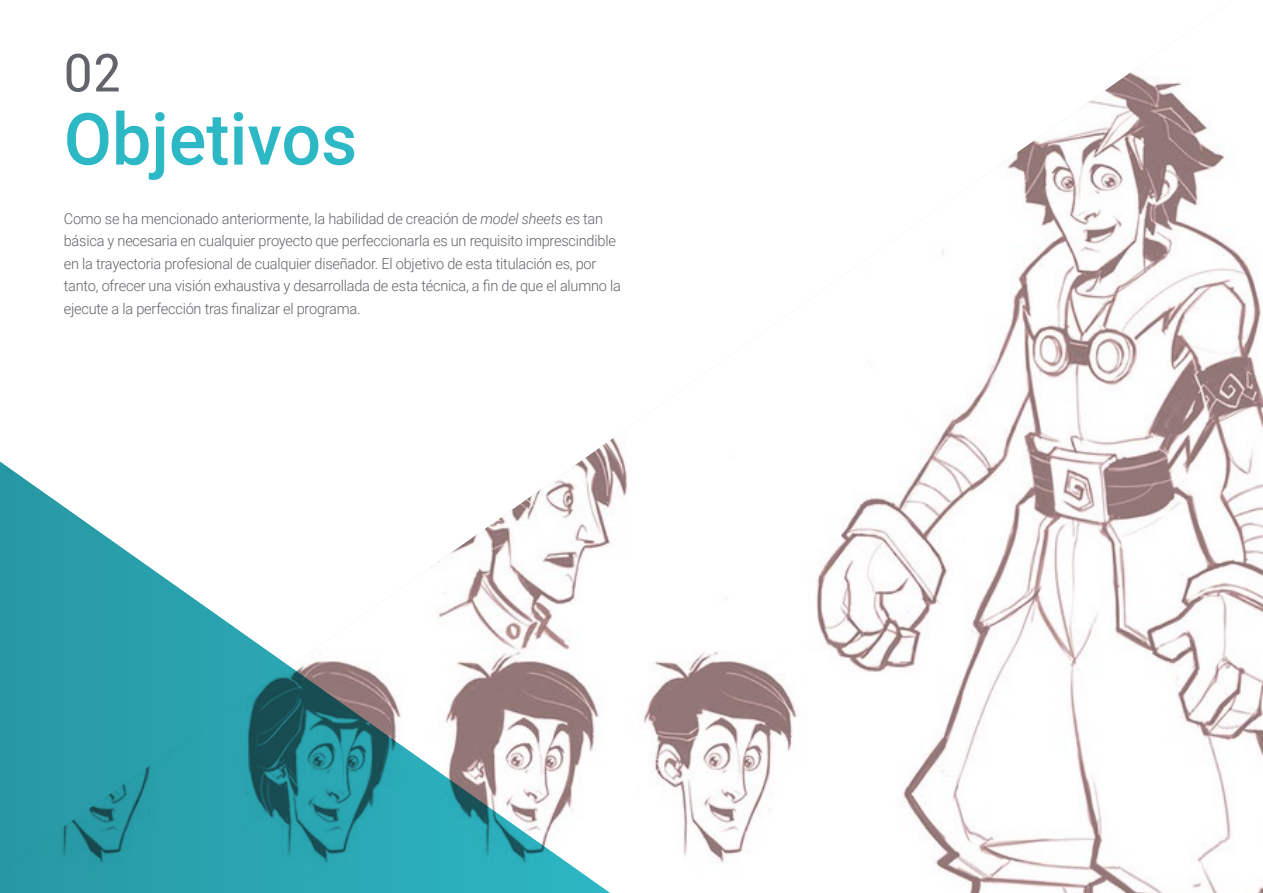
<style>
.page{position:relative;width:1263px;height:893px;background:#fff}
.page>*{position:absolute;margin:0;border:0;box-sizing:border-box;transform-origin:0 0}
.t1{font:500 72px "Roboto";color:#2db8c5}
.t2{font:52.5px "Roboto";color:#61646a}
.t3{font:300 15px/22.5px "Roboto";letter-spacing:-.015em;color:#61646a}
.s1{font-style:italic}
</style>
<div class="page">
<img style="left:602px;top:70px;width:661px;height:823px">
<svg style="left:0;top:446px;width:640px;height:447px"></svg>
<h2 class="t2" style="left:64px;top:36px;width:59px">02</h2>
<h1 class="t1" style="left:64px;top:89px;width:295px">Objetivos</h1>
<p class="t3" style="left:64px;top:207px;width:559px">Como se ha mencionado anteriormente, la habilidad de creación de <span class="s1">model sheets</span> es tan básica y necesaria en cualquier proyecto que perfeccionarla es un requisito imprescindible en la trayectoria profesional de cualquier diseñador. El objetivo de esta titulación es, por tanto, ofrecer una visión exhaustiva y desarrollada de esta técnica, a fin de que el alumno la ejecute a la perfección tras finalizar el programa.</p>
</div>
